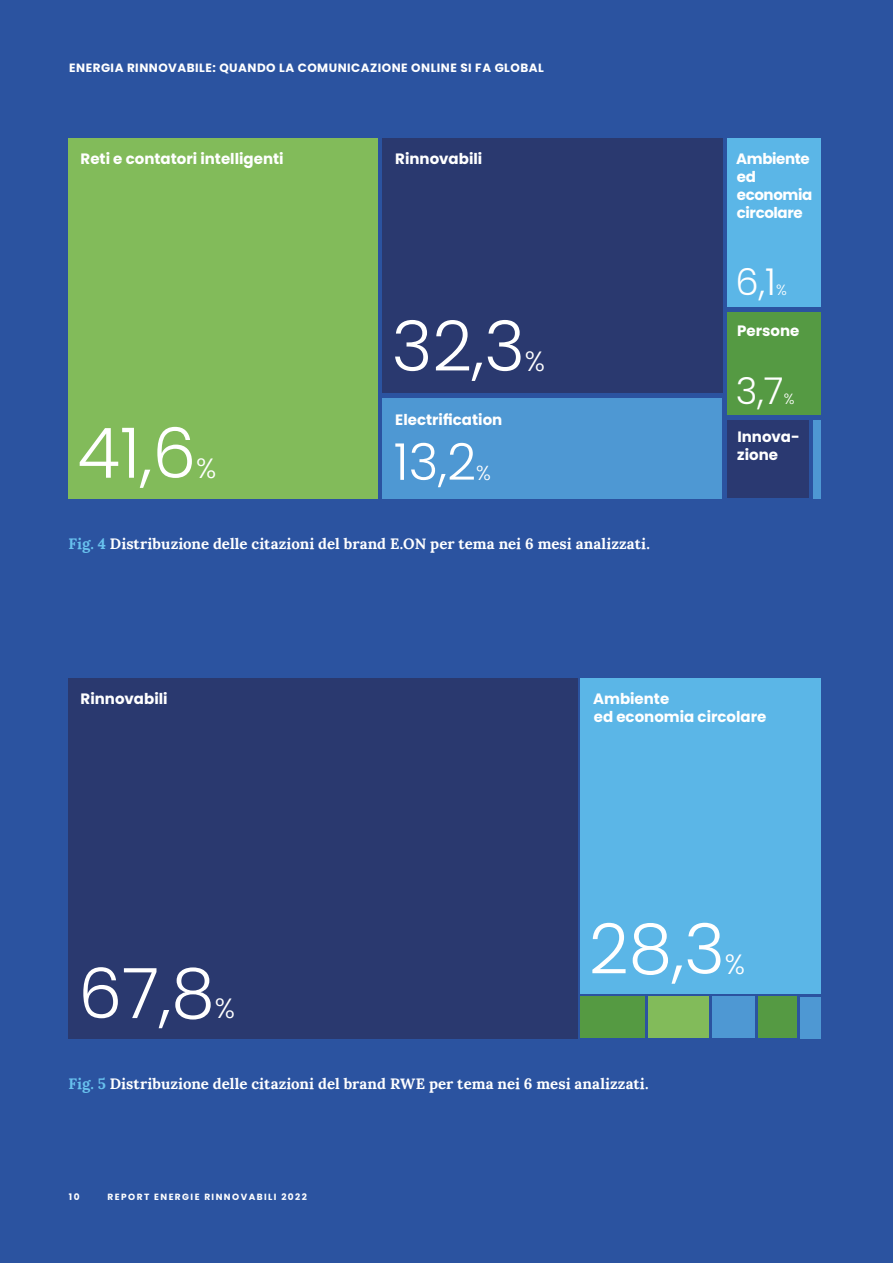
<style>
.page{position:relative;width:893px;height:1263px;background:#2b53a0}
.page>*{position:absolute;margin:0;border:0;box-sizing:border-box;transform-origin:0 0}
.t1{font:300 69.6px "Poppins";color:#fff}
.t2{font:300 50.7px "Poppins";color:#fff}
.t3{font:300 37.05px "Poppins";color:#fff}
.t4{font:300 27.9px "Poppins";color:#fff}
.t5{font:300 20.25px "Poppins";color:#fff}
.t6{font:700 15px "Lora";letter-spacing:.005em;color:#fff}
.t7{font:700 15px/18px "Poppins";color:#fff}
.t8{font:700 15px/18px "Poppins";letter-spacing:-.025em;color:#fff}
.t9{font:300 14.85px "Poppins";color:#fff}
.t10{font:700 12px "Poppins";letter-spacing:.04em;color:#fff}
.t11{font:700 9px "Poppins";letter-spacing:.16em;color:#fff}
.s1{color:#68c1ee}
</style>
<div class="page">
<div style="left:68px;top:138px;width:310px;height:360px;background:#82bb5a"></div>
<div style="left:383px;top:138px;width:340px;height:255px;background:#2a396f"></div>
<div style="left:383px;top:398px;width:339px;height:100px;background:#4e98d3"></div>
<div style="left:813px;top:420px;width:8px;height:78px;background:#4e98d3"></div>
<div style="left:727px;top:420px;width:82px;height:78px;background:#2a3971"></div>
<div style="left:727px;top:312px;width:94px;height:103px;background:#559a43"></div>
<div style="left:727px;top:138px;width:94px;height:169px;background:#5bb6e7"></div>
<div style="left:68px;top:678px;width:509px;height:360px;background:#2a396f"></div>
<div style="left:800px;top:997px;width:21px;height:41px;background:#4e98d3"></div>
<div style="left:580px;top:997px;width:65px;height:41px;background:#559a42"></div>
<div style="left:649px;top:997px;width:60px;height:41px;background:#82bb5a"></div>
<div style="left:712px;top:997px;width:43px;height:41px;background:#4e98d3"></div>
<div style="left:758px;top:997px;width:38px;height:41px;background:#559a43"></div>
<div style="left:580px;top:678px;width:241px;height:315px;background:#5bb6e7"></div>
<p class="t10" style="left:69px;top:61px;width:476px">ENERGIA RINNOVABILE: QUANDO LA COMUNICAZIONE ONLINE SI FA GLOBAL</p>
<p class="t7" style="left:81px;top:150px;width:205px">Reti e contatori intelligenti</p>
<p class="t7" style="left:395px;top:150px;width:89px">Rinnovabili</p>
<p class="t8" style="left:736px;top:150px;width:78px">Ambiente ed economia circolare</p>
<h1 class="t1" style="left:77px;top:413px;width:120px">41,6</h1>
<h3 class="t4" style="left:196px;top:452px;width:22px">%</h3>
<h1 class="t1" style="left:392px;top:306px;width:135px">32,3</h1>
<h3 class="t4" style="left:525px;top:345px;width:22px">%</h3>
<p class="t7" style="left:395px;top:411px;width:109px">Electrification</p>
<h2 class="t2" style="left:394px;top:433px;width:84px">13,2</h2>
<h3 class="t5" style="left:476px;top:461px;width:16px">%</h3>
<p class="t6" style="left:68px;top:531px;width:583px"><span class="s1">Fig. 4</span> Distribuzione delle citazioni del brand E.ON per tema nei 6 mesi analizzati.</p>
<h3 class="t3" style="left:736px;top:261px;width:42px">6,1</h3>
<p class="t9" style="left:776px;top:282px;width:12px">%</p>
<p class="t7" style="left:737px;top:321px;width:64px">Persone</p>
<h3 class="t3" style="left:736px;top:369px;width:49px">3,7</h3>
<p class="t9" style="left:784px;top:390px;width:12px">%</p>
<p class="t7" style="left:737px;top:427px;width:64px">Innova&shy;zione</p>
<p class="t7" style="left:81px;top:690px;width:89px">Rinnovabili</p>
<p class="t7" style="left:593px;top:690px;width:175px">Ambiente<br>ed economia circolare</p>
<h1 class="t1" style="left:78px;top:953px;width:138px">67,8</h1>
<h3 class="t4" style="left:215px;top:992px;width:22px">%</h3>
<h1 class="t1" style="left:589px;top:909px;width:138px">28,3</h1>
<h3 class="t4" style="left:725px;top:948px;width:22px">%</h3>
<p class="t6" style="left:68px;top:1071px;width:582px"><span class="s1">Fig. 5</span> Distribuzione delle citazioni del brand RWE per tema nei 6 mesi analizzati.</p>
<p class="t11" style="left:69px;top:1192px;width:12px">10</p>
<p class="t11" style="left:108px;top:1192px;width:201px">REPORT ENERGIE RINNOVABILI 2022</p>
</div>
